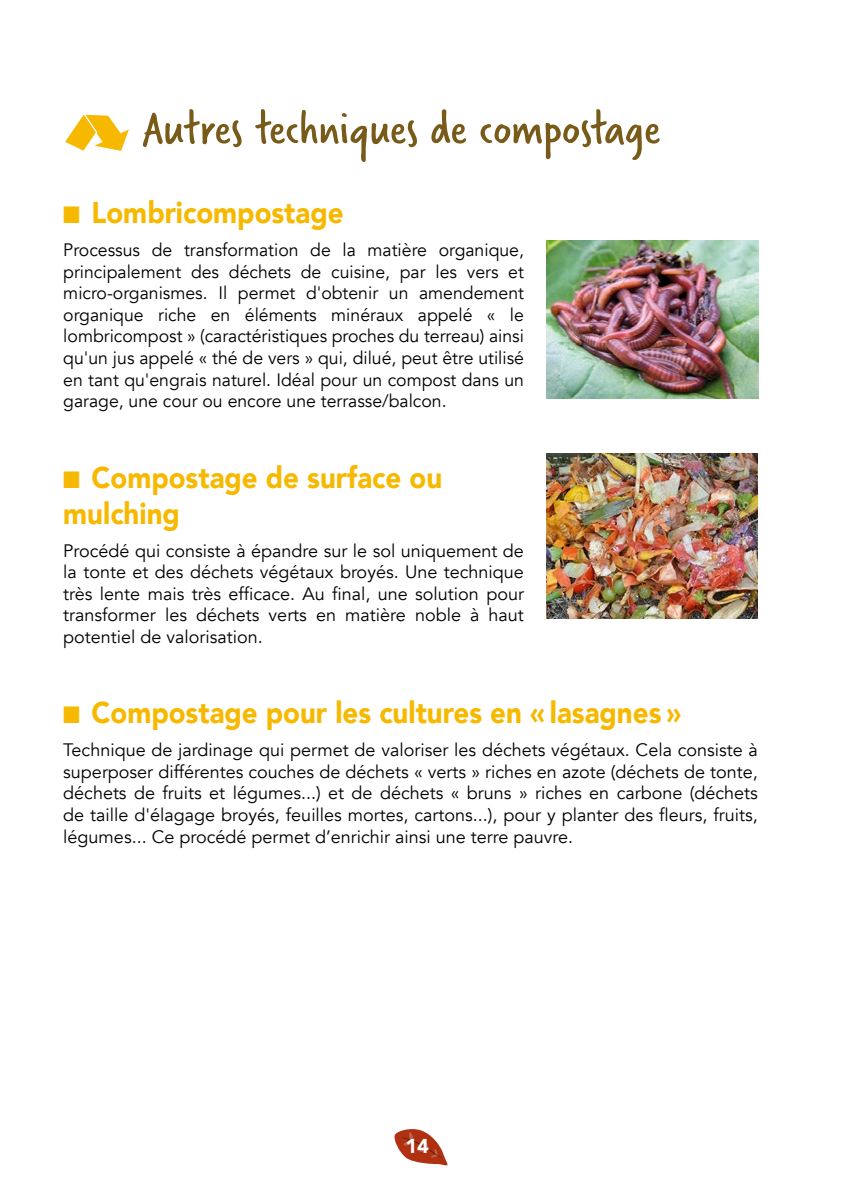
<style>
.page{position:relative;width:842px;height:1191px;background:#fff}
.page>*{position:absolute;margin:0;border:0;box-sizing:border-box;transform-origin:0 0}
.t1{font:50px "Verveine";color:#785a19}
.t2{font:900 30px/36px "Avenir";color:#f7b800;scale:.92 1}
.t3{font:900 20px "Avenir";color:#fff}
.t4{font:18px/21.6px "Avenir";color:#000;text-align:justify}
</style>
<div class="page">
<img style="left:547px;top:240px;width:211px;height:158px">
<svg style="left:394px;top:1129px;width:53px;height:37px"></svg>
<img style="left:547px;top:453px;width:211px;height:165px">
<svg style="left:65px;top:114px;width:64px;height:37px"></svg>
<h1 class="t1" style="left:143px;top:94px;width:519px">Autres techniques de compostage</h1>
<h2 class="t2" style="left:63px;top:194px;width:306px">■ Lombricompostage</h2>
<p class="t4" style="left:63px;top:239px;width:462px">Processus de transformation de la matière organique, principalement des déchets de cuisine, par les vers et micro-organismes. Il permet d'obtenir un amendement organique riche en éléments minéraux appelé « le lombricompost » (caractéristiques proches du terreau) ainsi qu'un jus appelé « thé de vers » qui, dilué, peut être utilisé en tant qu'engrais naturel. Idéal pour un compost dans un garage, une cour ou encore une terrasse/balcon.</p>
<h2 class="t2" style="left:63px;top:458px;width:413px">■ Compostage de surface ou mulching</h2>
<p class="t4" style="left:63px;top:540px;width:462px">Procédé qui consiste à épandre sur le sol uniquement de la tonte et des déchets végétaux broyés. Une technique très lente mais très efficace. Au final, une solution pour transformer les déchets verts en matière noble à haut potentiel de valorisation.</p>
<h2 class="t2" style="left:63px;top:694px;width:673px">■ Compostage pour les cultures en « lasagnes »</h2>
<p class="t4" style="left:63px;top:739px;width:696px">Technique de jardinage qui permet de valoriser les déchets végétaux. Cela consiste à superposer différentes couches de déchets « verts » riches en azote (déchets de tonte, déchets de fruits et légumes...) et de déchets « bruns » riches en carbone (déchets de taille d'élagage broyés, feuilles mortes, cartons...), pour y planter des fleurs, fruits, légumes... Ce procédé permet d’enrichir ainsi une terre pauvre.</p>
<p class="t3" style="left:405px;top:1129px;width:25px">14</p>
</div>
